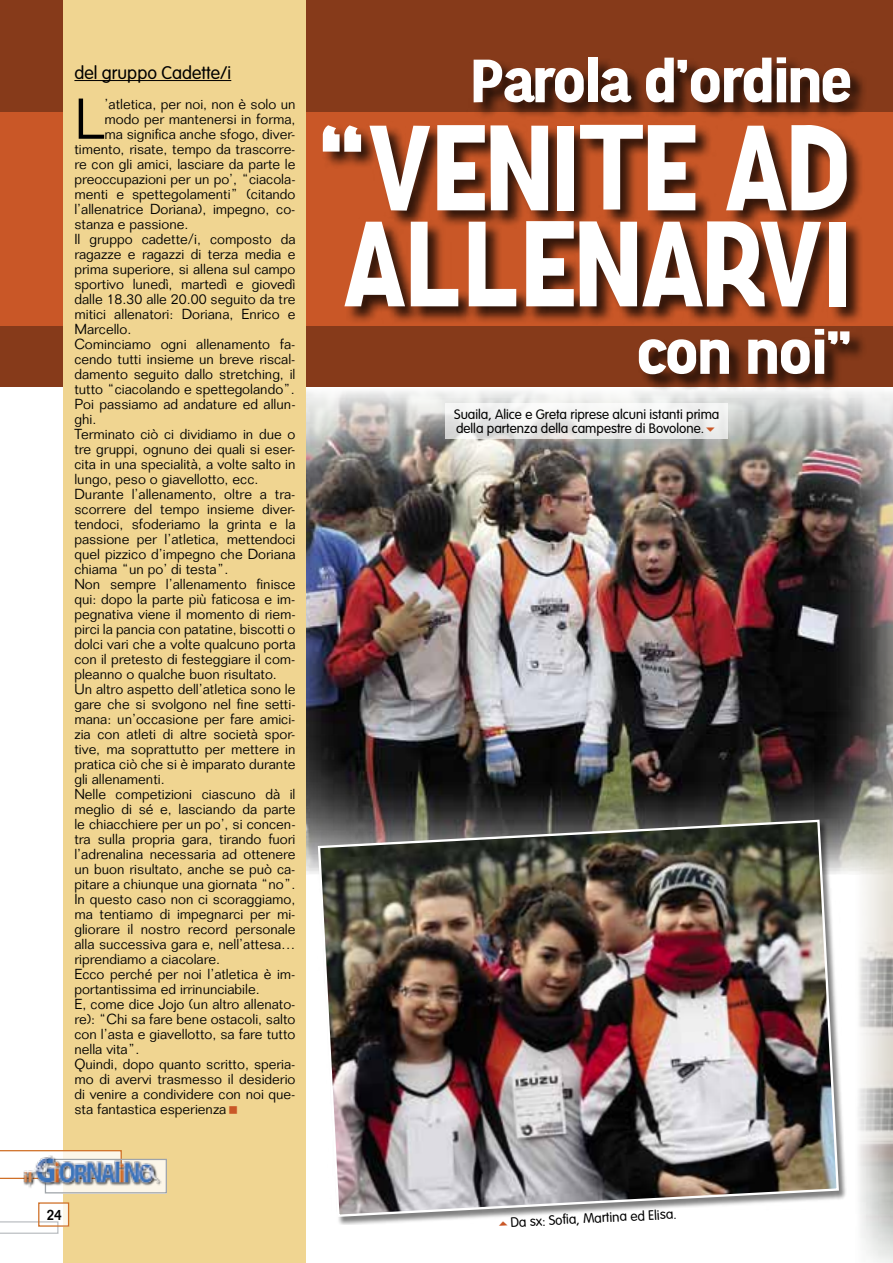
<style>
.page{position:relative;width:893px;height:1263px;background:#fff}
.page>*{position:absolute;margin:0;border:0;box-sizing:border-box;transform-origin:0 0}
.t1{font:700 135px/96px "Knema";color:#fff;text-align:right;scale:.9 1}
.t2{font:700 67.5px "Knema";color:#fff}
.t3{font:300 56.25px "Folio";color:#000}
.t4{font:300 18px "VAG Rounded";color:#000}
.t5{font:500 15px "Folio";color:#000;scale:.9 1}
.t6{font:300 14.25px "Folio";color:#000}
.t7{font:300 13.5px/13.5px "VAG Rounded";color:#000}
</style>
<div class="page">
<img style="left:858px;top:875px;width:35px;height:388px">
<img style="left:306px;top:392px;width:587px;height:483px">
<div style="left:317px;top:819px;width:530px;height:406px;background:#000;opacity:.5"></div>
<img style="left:317px;top:818px;width:523px;height:400px">
<div style="left:0;top:0;width:893px;height:387px;background:#863a1a"></div>
<div style="left:0;top:112px;width:893px;height:213px;background:#c95727"></div>
<div style="left:64px;top:0;width:242px;height:1263px;background:#f0d591"></div>
<hr style="left:74px;top:80px;width:157px;height:1px;background:#000">
<svg style="left:446px;top:403px;width:282px;height:36px;fill:#f0f1f0"></svg>
<div style="left:322px;top:57px;width:545px;height:335px;background:#000;opacity:.75"></div>
<svg style="left:63px;top:1204px;width:4px;height:21px"></svg>
<svg style="left:0;top:1221px;width:59px;height:13px"></svg>
<div style="left:38px;top:1202px;width:31px;height:25px;border:1px solid #cf7027"></div>
<svg style="left:0;top:1150px;width:21px;height:29px"></svg>
<img style="left:21px;top:1150px;width:144px;height:44px">
<svg style="left:499px;top:1221px;width:9px;height:4px"></svg>
<svg style="left:706px;top:427px;width:9px;height:5px"></svg>
<p class="t4" style="left:74px;top:62px;width:158px">del gruppo Cadette/i</p>
<h3 class="t3" style="left:74px;top:85px;width:32px">L</h3>
<p class="t6" style="left:105px;top:95px;width:192px">’atletica, per noi, non è solo un</p>
<p class="t6" style="left:105px;top:110px;width:192px">modo per mantenersi in forma,</p>
<p class="t6" style="left:105px;top:125px;width:192px">ma significa anche sfogo, diver-</p>
<p class="t6" style="left:74px;top:140px;width:223px">timento, risate, tempo da trascorre-</p>
<p class="t6" style="left:74px;top:155px;width:223px">re con gli amici, lasciare da parte le</p>
<p class="t6" style="left:74px;top:170px;width:223px">preoccupazioni per un po’, “ciacola-</p>
<p class="t6" style="left:74px;top:185px;width:223px">menti e spettegolamenti” (citando</p>
<p class="t6" style="left:74px;top:200px;width:223px">l’allenatrice Doriana), impegno, co-</p>
<p class="t6" style="left:74px;top:215px;width:116px">stanza e passione.</p>
<p class="t6" style="left:74px;top:230px;width:223px">Il gruppo cadette/i, composto da</p>
<p class="t6" style="left:74px;top:245px;width:223px">ragazze e ragazzi di terza media e</p>
<p class="t6" style="left:74px;top:260px;width:223px">prima superiore, si allena sul campo</p>
<p class="t6" style="left:74px;top:275px;width:223px">sportivo lunedì, martedì e giovedì</p>
<p class="t6" style="left:74px;top:290px;width:223px">dalle 18.30 alle 20.00 seguito da tre</p>
<p class="t6" style="left:74px;top:305px;width:223px">mitici allenatori: Doriana, Enrico e</p>
<p class="t6" style="left:74px;top:320px;width:59px">Marcello.</p>
<p class="t6" style="left:74px;top:335px;width:223px">Cominciamo ogni allenamento fa-</p>
<p class="t6" style="left:74px;top:350px;width:223px">cendo tutti insieme un breve riscal-</p>
<p class="t6" style="left:74px;top:365px;width:223px">damento seguito dallo stretching, il</p>
<p class="t6" style="left:74px;top:380px;width:222px">tutto “ciacolando e spettegolando”.</p>
<p class="t6" style="left:74px;top:395px;width:223px">Poi passiamo ad andature ed allun-</p>
<p class="t6" style="left:74px;top:410px;width:23px">ghi.</p>
<p class="t6" style="left:74px;top:425px;width:223px">Terminato ciò ci dividiamo in due o</p>
<p class="t6" style="left:74px;top:440px;width:223px">tre gruppi, ognuno dei quali si eser-</p>
<p class="t6" style="left:74px;top:455px;width:223px">cita in una specialità, a volte salto in</p>
<p class="t6" style="left:74px;top:470px;width:186px">lungo, peso o giavellotto, ecc.</p>
<p class="t6" style="left:74px;top:485px;width:223px">Durante l’allenamento, oltre a tra-</p>
<p class="t6" style="left:74px;top:500px;width:223px">scorrere del tempo insieme diver-</p>
<p class="t6" style="left:74px;top:515px;width:223px">tendoci, sfoderiamo la grinta e la</p>
<p class="t6" style="left:74px;top:530px;width:223px">passione per l’atletica, mettendoci</p>
<p class="t6" style="left:74px;top:545px;width:223px">quel pizzico d’impegno che Doriana</p>
<p class="t6" style="left:74px;top:560px;width:155px">chiama “un po’ di testa”.</p>
<p class="t6" style="left:74px;top:575px;width:223px">Non sempre l’allenamento finisce</p>
<p class="t6" style="left:74px;top:590px;width:223px">qui: dopo la parte più faticosa e im-</p>
<p class="t6" style="left:74px;top:605px;width:223px">pegnativa viene il momento di riem-</p>
<p class="t6" style="left:74px;top:620px;width:223px">pirci la pancia con patatine, biscotti o</p>
<p class="t6" style="left:74px;top:635px;width:223px">dolci vari che a volte qualcuno porta</p>
<p class="t6" style="left:74px;top:650px;width:223px">con il pretesto di festeggiare il com-</p>
<p class="t6" style="left:74px;top:665px;width:204px">pleanno o qualche buon risultato.</p>
<p class="t6" style="left:74px;top:680px;width:223px">Un altro aspetto dell’atletica sono le</p>
<p class="t6" style="left:74px;top:695px;width:223px">gare che si svolgono nel fine setti-</p>
<p class="t6" style="left:74px;top:710px;width:223px">mana: un’occasione per fare amici-</p>
<p class="t6" style="left:74px;top:725px;width:223px">zia con atleti di altre società spor-</p>
<p class="t6" style="left:74px;top:740px;width:223px">tive, ma soprattutto per mettere in</p>
<p class="t6" style="left:74px;top:755px;width:223px">pratica ciò che si è imparato durante</p>
<p class="t6" style="left:74px;top:770px;width:92px">gli allenamenti.</p>
<p class="t6" style="left:74px;top:785px;width:223px">Nelle competizioni ciascuno dà il</p>
<p class="t6" style="left:74px;top:800px;width:223px">meglio di sé e, lasciando da parte</p>
<p class="t6" style="left:74px;top:815px;width:223px">le chiacchiere per un po’, si concen-</p>
<p class="t6" style="left:74px;top:830px;width:223px">tra sulla propria gara, tirando fuori</p>
<p class="t6" style="left:74px;top:845px;width:223px">l’adrenalina necessaria ad ottenere</p>
<p class="t6" style="left:74px;top:860px;width:223px">un buon risultato, anche se può ca-</p>
<p class="t6" style="left:74px;top:875px;width:223px">pitare a chiunque una giornata “no”.</p>
<p class="t6" style="left:74px;top:890px;width:223px">In questo caso non ci scoraggiamo,</p>
<p class="t6" style="left:74px;top:905px;width:223px">ma tentiamo di impegnarci per mi-</p>
<p class="t6" style="left:74px;top:920px;width:223px">gliorare il nostro record personale</p>
<p class="t6" style="left:74px;top:936px;width:223px">alla successiva gara e, nell’attesa…</p>
<p class="t6" style="left:74px;top:951px;width:147px">riprendiamo a ciacolare.</p>
<p class="t6" style="left:74px;top:966px;width:223px">Ecco perché per noi l’atletica è im-</p>
<p class="t6" style="left:74px;top:981px;width:187px">portantissima ed irrinunciabile.</p>
<p class="t6" style="left:74px;top:996px;width:223px">E, come dice Jojo (un altro allenato-</p>
<p class="t6" style="left:74px;top:1011px;width:223px">re): “Chi sa fare bene ostacoli, salto</p>
<p class="t6" style="left:74px;top:1026px;width:223px">con l’asta e giavellotto, sa fare tutto</p>
<p class="t6" style="left:74px;top:1041px;width:66px">nella vita”.</p>
<p class="t6" style="left:74px;top:1056px;width:223px">Quindi, dopo quanto scritto, speria-</p>
<p class="t6" style="left:74px;top:1071px;width:223px">mo di avervi trasmesso il desiderio</p>
<p class="t6" style="left:74px;top:1086px;width:223px">di venire a condividere con noi que-</p>
<p class="t6" style="left:74px;top:1101px;width:154px">sta fantastica esperienza</p>
<h2 class="t2" style="left:471px;top:48px;width:381px">Parola d’ordine</h2>
<h1 class="t1" style="left:320px;top:117px;width:185px">“VENITE</h1>
<h1 class="t1" style="left:343px;top:117px;width:558px">AD<br>ALLENARVI</h1>
<h2 class="t2" style="left:638px;top:319px;width:214px">con noi”</h2>
<p class="t7" style="left:454px;top:408px;width:267px">Suaila, Alice e Greta riprese alcuni istanti prima della partenza della campestre di Bovolone.</p>
<p class="t5" style="left:47px;top:1205px;width:18px">24</p>
<p class="t7" style="left:510px;top:1216px;width:168px;rotate:-3deg">Da sx: Sofi a, Martina ed Elisa.</p>
</div>
